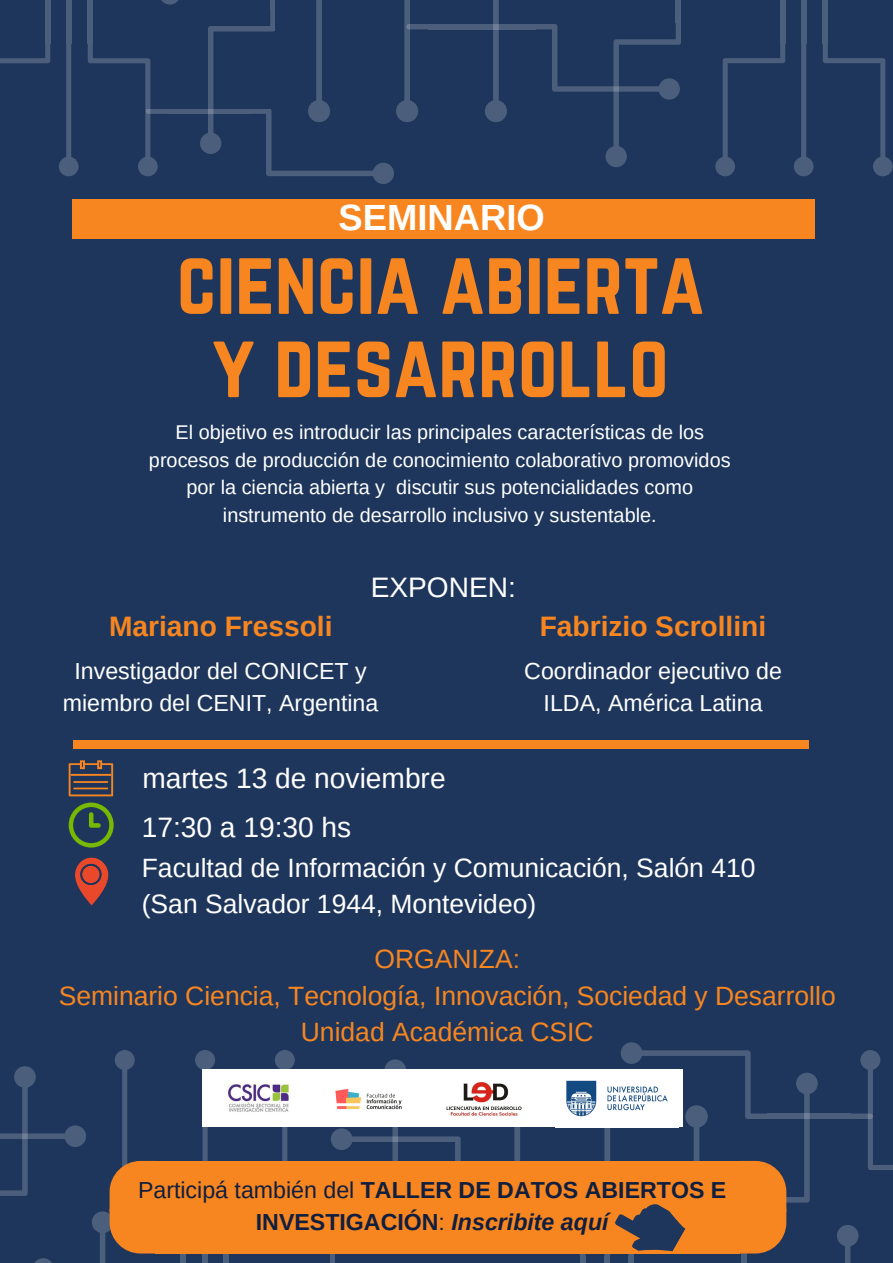
<style>
.page{position:relative;width:893px;height:1263px;background:#1e365c}
.page>*{position:absolute;margin:0;border:0;box-sizing:border-box;transform-origin:0 0}
.t1{font:79.43px/83.2px "Norwester";color:#f78620;text-align:center}
.t2{font:700 36.45px "Arimo";color:#fff}
.t3{font:28.12px/49.5px "Arimo";color:#fff}
.t4{font:700 28.12px "Arimo";color:#f78620}
.t5{font:26.47px/36.6px "Arimo";color:#f78620;text-align:center}
.t6{font:26.47px/36.6px "Arimo";color:#fff}
.t7{font:23.17px/32.1px "Arimo";color:#fff;text-align:center}
.t8{font:700 23.17px/32.1px "Arimo";color:#101e3f;text-align:center}
.t9{font:19.88px/27.6px "Arimo";color:#fff;text-align:center}
.s1{font-weight:400}
.s2{font-style:italic}
</style>
<div class="page">
<svg style="left:330px;top:1253px;width:5px;height:10px"></svg>
<svg style="left:331px;top:1059px;width:130px;height:102px"></svg>
<svg style="left:203px;top:1253px;width:5px;height:10px"></svg>
<svg style="left:224px;top:1253px;width:5px;height:10px"></svg>
<svg style="left:195px;top:1050px;width:20px;height:111px"></svg>
<svg style="left:275px;top:1050px;width:20px;height:111px"></svg>
<div style="left:66px;top:0;width:5px;height:44px;background:#4b5e7c"></div>
<div style="left:45px;top:0;width:5px;height:44px;background:#4b5e7c"></div>
<svg style="left:59px;top:43px;width:20px;height:133px"></svg>
<svg style="left:0;top:44px;width:50px;height:20px"></svg>
<hr style="left:428px;top:25px;width:108px;height:4px;background:#4b5e7c">
<hr style="left:676px;top:0;width:4px;height:23px;background:#4b5e7c">
<svg style="left:535px;top:22px;width:145px;height:145px"></svg>
<div style="left:801px;top:0;width:5px;height:44px;background:#4b5e7c"></div>
<div style="left:780px;top:0;width:5px;height:44px;background:#4b5e7c"></div>
<div style="left:823px;top:0;width:5px;height:44px;background:#4b5e7c"></div>
<svg style="left:794px;top:43px;width:19px;height:133px"></svg>
<svg style="left:715px;top:44px;width:70px;height:132px"></svg>
<svg style="left:823px;top:44px;width:70px;height:132px"></svg>
<svg style="left:88px;top:0;width:419px;height:184px"></svg>
<svg style="left:69px;top:760px;width:45px;height:87px"></svg>
<svg style="left:75px;top:857px;width:34px;height:49px"></svg>
<div style="left:72px;top:199px;width:743px;height:40px;background:#f78620"></div>
<div style="left:156px;top:1161px;width:584px;height:51px;background:#f78620"></div>
<div style="left:156px;top:1209px;width:584px;height:44px;background:#f78620"></div>
<svg style="left:0;top:1050px;width:186px;height:213px"></svg>
<div style="left:73px;top:740px;width:48px;height:9px;background:#f78620"></div>
<div style="left:760px;top:740px;width:48px;height:9px;background:#f78620"></div>
<div style="left:120px;top:740px;width:334px;height:9px;background:#f78620"></div>
<div style="left:453px;top:740px;width:308px;height:9px;background:#f78620"></div>
<div style="left:203px;top:1069px;width:480px;height:58px;background:#fff"></div>
<img style="left:228px;top:1082px;width:61px;height:30px">
<img style="left:335px;top:1089px;width:67px;height:21px">
<img style="left:446px;top:1082px;width:60px;height:35px">
<svg style="left:506px;top:1042px;width:387px;height:221px"></svg>
<h2 class="t2" style="left:339px;top:197px;width:208px">SEMINARIO</h2>
<h1 class="t1" style="left:177px;top:244px;width:529px">CIENCIA ABIERTA<br>Y DESARROLLO</h1>
<p class="t9" style="left:149px;top:418px;width:583px">El objetivo es introducir las principales características de los procesos de producción de conocimiento colaborativo promovidos por la ciencia abierta y discutir sus potencialidades como instrumento de desarrollo inclusivo y sustentable.</p>
<h3 class="t3" style="left:371px;top:563px;width:147px">EXPONEN:</h3>
<h3 class="t4" style="left:109px;top:610px;width:225px">Mariano Fressoli</h3>
<p class="t7" style="left:63px;top:655px;width:317px">Investigador del CONICET y miembro del CENIT, Argentina</p>
<h3 class="t4" style="left:540px;top:610px;width:228px">Fabrizio Scrollini</h3>
<p class="t7" style="left:524px;top:655px;width:259px">Coordinador ejecutivo de<br>ILDA, América Latina</p>
<h3 class="t3" style="left:142px;top:753px;width:305px">martes 13 de noviembre<br>17:30 a 19:30 hs</h3>
<h3 class="t6" style="left:142px;top:849px;width:615px">Facultad de Información y Comunicación, Salón 410 (San Salvador 1944, Montevideo)</h3>
<h3 class="t5" style="left:59px;top:940px;width:779px">ORGANIZA:<br>Seminario Ciencia, Tecnología, Innovación, Sociedad y Desarrollo<br>Unidad Académica CSIC</h3>
<p class="t8" style="left:138px;top:1174px;width:590px"><span class="s1">Participá también del</span> TALLER DE DATOS ABIERTOS E<br>INVESTIGACIÓN<span class="s1">:</span> <span class="s2">Inscribite aquí</span></p>
</div>
